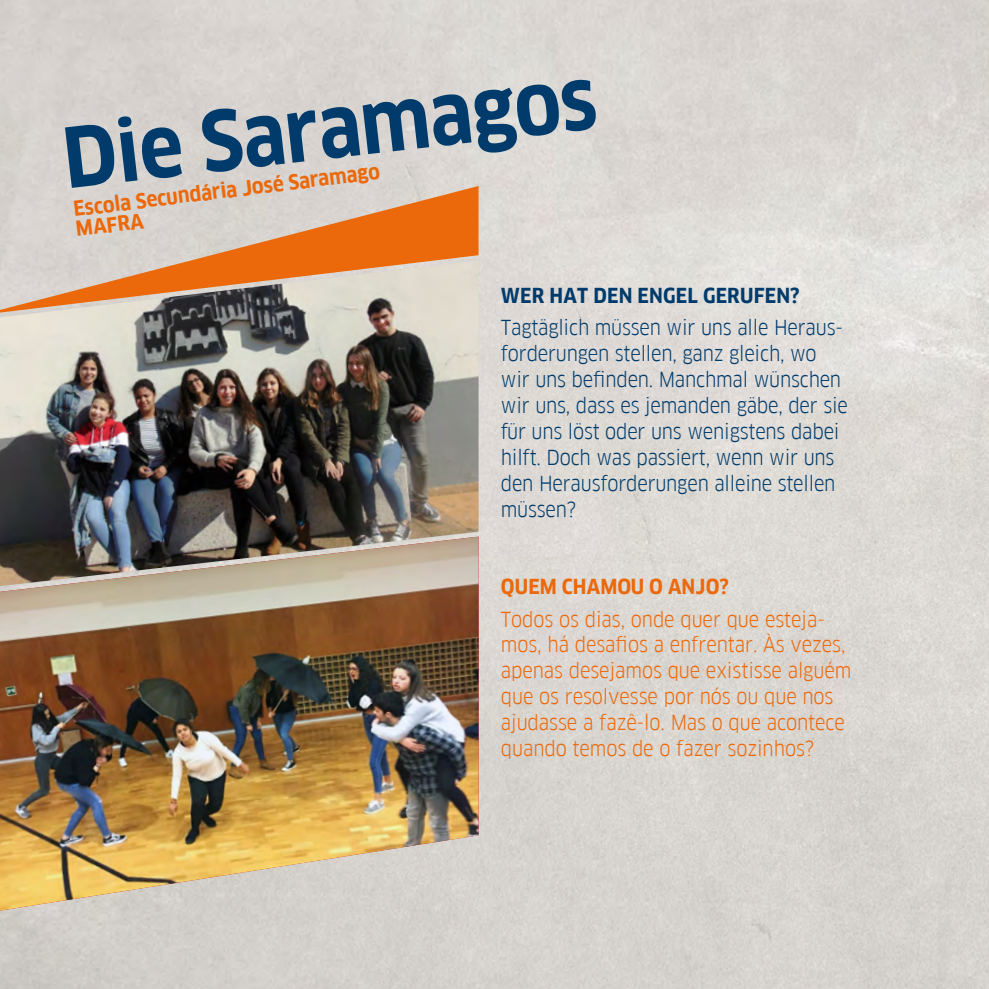
<style>
.page{position:relative;width:989px;height:989px;background:#fff}
.page>*{position:absolute;margin:0;border:0;box-sizing:border-box;transform-origin:0 0}
.t1{font:700 81px "Goethe FF Clan";color:#003b6b}
.t2{font:20.25px/25.9px "Goethe FF Clan";letter-spacing:-.01em;color:#003b6b}
.t3{font:20.25px/25.9px "Goethe FF Clan";letter-spacing:-.005em;color:#eb690b}
.t4{font:700 20.25px/20.2px "Goethe FF Clan";letter-spacing:.005em;color:#eb690b}
.t5{font:700 20.25px "Goethe FF Clan";letter-spacing:.01em;color:#003b6b}
</style>
<div class="page">
<img style="left:0;top:0;width:989px;height:989px">
<svg style="left:0;top:186px;width:478px;height:74px;fill:#d9d2cd"></svg>
<img style="left:0;top:260px;width:478px;height:276px">
<img style="left:0;top:536px;width:478px;height:374px">
<h1 class="t1" style="left:58px;top:110px;width:538px;rotate:-6deg">Die Saramagos</h1>
<p class="t4" style="left:72px;top:199px;width:310px;rotate:-7deg">Escola Secundária José Saramago<br>MAFRA</p>
<p class="t5" style="left:501px;top:284px;width:300px">WER HAT DEN ENGEL GERUFEN?</p>
<p class="t2" style="left:501px;top:315px;width:349px">Tagtäglich müssen wir uns alle Heraus&shy;forderungen stellen, ganz gleich, wo wir uns befinden. Manchmal wünschen wir uns, dass es jemanden gäbe, der sie für uns löst oder uns wenigstens dabei hilft. Doch was passiert, wenn wir uns den Herausforderungen alleine stellen müssen?</p>
<p class="t4" style="left:501px;top:577px;width:229px">QUEM CHAMOU O ANJO?</p>
<p class="t3" style="left:501px;top:606px;width:352px">Todos os dias, onde quer que esteja&shy;mos, há desafios a enfrentar. Às vezes, apenas desejamos que existisse alguém que os resolvesse por nós ou que nos ajudasse a fazê-lo. Mas o que acontece quando temos de o fazer sozinhos?</p>
</div>
